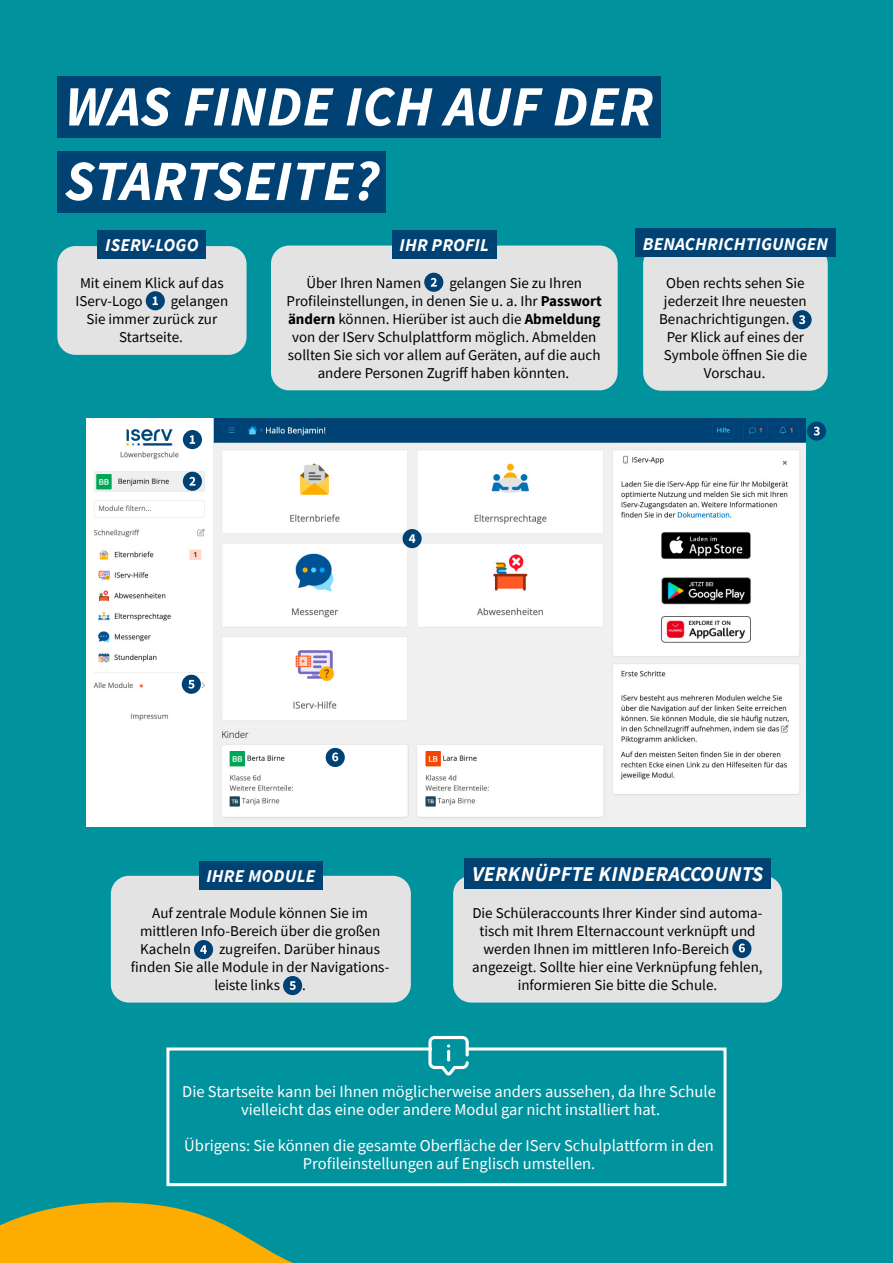
<style>
.page{position:relative;width:893px;height:1263px;background:#00939e}
.page>*{position:absolute;margin:0;border:0;box-sizing:border-box;transform-origin:0 0}
.t1{font:italic 700 57px/74.6px "Source Sans Pro";letter-spacing:.01em;color:#fff}
.t2{font:italic 700 21px "Source Sans Pro";letter-spacing:.01em;color:#fff}
.t3{font:italic 700 18px "Source Sans Pro";letter-spacing:.01em;color:#fff}
.t4{font:16.5px/18px "Source Sans Pro";color:#fff;text-align:center}
.t5{font:15px/18px "Source Sans Pro";color:#000}
.s1{font-weight:700}
</style>
<div class="page">
<svg style="left:0;top:1202px;width:293px;height:61px"></svg>
<div style="left:166px;top:1047px;width:560px;height:139px;border:3px solid #fff"></div>
<svg style="left:428px;top:1036px;width:41px;height:39px"></svg>
<div style="left:57px;top:77px;width:603px;height:61px;background:#004274"></div>
<div style="left:57px;top:151px;width:329px;height:62px;background:#004274"></div>
<div style="left:57px;top:246px;width:190px;height:109px;background:#e3e3e3;border-radius:18px"></div>
<div style="left:146px;top:291px;width:19px;height:19px;background:#004274;border-radius:50%"></div>
<svg style="left:153px;top:296px;width:5px;height:9px"></svg>
<div style="left:98px;top:230px;width:108px;height:29px;background:#004274"></div>
<img style="left:87px;top:419px;width:718px;height:407px">
<div style="left:183px;top:430px;width:19px;height:19px;background:#004274;border-radius:50%"></div>
<svg style="left:190px;top:435px;width:5px;height:9px"></svg>
<div style="left:183px;top:472px;width:19px;height:19px;background:#004274;border-radius:50%"></div>
<svg style="left:189px;top:477px;width:6px;height:9px"></svg>
<div style="left:807px;top:421px;width:19px;height:20px;background:#004274;border-radius:50%"></div>
<svg style="left:813px;top:427px;width:7px;height:8px"></svg>
<div style="left:403px;top:529px;width:19px;height:19px;background:#004274;border-radius:50%"></div>
<svg style="left:409px;top:534px;width:6px;height:9px"></svg>
<div style="left:182px;top:675px;width:19px;height:19px;background:#004274;border-radius:50%"></div>
<svg style="left:188px;top:680px;width:6px;height:9px"></svg>
<div style="left:326px;top:748px;width:19px;height:19px;background:#004274;border-radius:50%"></div>
<svg style="left:332px;top:752px;width:6px;height:9px"></svg>
<div style="left:271px;top:246px;width:347px;height:144px;background:#e3e3e3;border-radius:18px"></div>
<div style="left:424px;top:273px;width:19px;height:19px;background:#004274;border-radius:50%"></div>
<svg style="left:431px;top:278px;width:6px;height:9px"></svg>
<div style="left:392px;top:230px;width:104px;height:29px;background:#004274"></div>
<div style="left:643px;top:246px;width:185px;height:145px;background:#e3e3e3;border-radius:18px"></div>
<div style="left:792px;top:310px;width:20px;height:19px;background:#004274;border-radius:50%"></div>
<svg style="left:799px;top:315px;width:6px;height:9px"></svg>
<div style="left:635px;top:229px;width:201px;height:28px;background:#004274"></div>
<div style="left:111px;top:876px;width:300px;height:126px;background:#e3e3e3;border-radius:18px"></div>
<div style="left:194px;top:940px;width:19px;height:19px;background:#004274;border-radius:50%"></div>
<svg style="left:200px;top:945px;width:7px;height:9px"></svg>
<div style="left:283px;top:976px;width:19px;height:19px;background:#004274;border-radius:50%"></div>
<svg style="left:289px;top:981px;width:7px;height:9px"></svg>
<div style="left:199px;top:861px;width:124px;height:28px;background:#004274"></div>
<div style="left:453px;top:876px;width:329px;height:126px;background:#e3e3e3;border-radius:18px"></div>
<div style="left:732px;top:939px;width:19px;height:19px;background:#004274;border-radius:50%"></div>
<svg style="left:739px;top:943px;width:6px;height:9px"></svg>
<div style="left:465px;top:858px;width:306px;height:30px;background:#004274"></div>
<h1 class="t1" style="left:65px;top:68px;width:590px">WAS FINDE ICH AUF DER<br>STARTSEITE?</h1>
<p class="t3" style="left:105px;top:233px;width:95px">ISERV-LOGO</p>
<p class="t5" style="left:75px;top:274px;width:150px;text-indent:5px">Mit einem Klick auf das<br>IServ-Logo</p>
<p class="t5" style="left:171px;top:292px;width:59px">gelangen</p>
<p class="t5" style="left:86px;top:310px;width:132px">Sie immer zurück zur</p>
<p class="t5" style="left:119px;top:328px;width:65px">Startseite.</p>
<p class="t3" style="left:400px;top:233px;width:91px">IHR PROFIL</p>
<p class="t5" style="left:306px;top:273px;width:116px">Über Ihren Namen</p>
<p class="t5" style="left:449px;top:273px;width:134px">gelangen Sie zu Ihren</p>
<p class="t5" style="left:287px;top:291px;width:317px">Profileinstellungen, in denen Sie u. a. Ihr <span class="s1">Passwort</span></p>
<p class="t5" style="left:288px;top:309px;width:314px"><span class="s1">ändern</span> können. Hierüber ist auch die <span class="s1">Abmeldung</span></p>
<p class="t5" style="left:292px;top:327px;width:306px">von der IServ Schulplattform möglich. Abmelden</p>
<p class="t5" style="left:288px;top:345px;width:314px">sollten Sie sich vor allem auf Geräten, auf die auch</p>
<p class="t5" style="left:318px;top:363px;width:253px">andere Personen Zugriff haben könnten.</p>
<p class="t3" style="left:643px;top:231px;width:187px">BENACHRICHTIGUNGEN</p>
<p class="t5" style="left:666px;top:274px;width:140px">Oben rechts sehen Sie</p>
<p class="t5" style="left:664px;top:292px;width:144px">jederzeit Ihre neuesten</p>
<p class="t5" style="left:659px;top:310px;width:132px">Benachrichtigungen.</p>
<p class="t5" style="left:667px;top:328px;width:139px">Per Klick auf eines der</p>
<p class="t5" style="left:664px;top:346px;width:145px">Symbole öffnen Sie die</p>
<p class="t5" style="left:704px;top:364px;width:63px">Vorschau.</p>
<p class="t3" style="left:206px;top:864px;width:110px">IHRE MODULE</p>
<p class="t5" style="left:140px;top:904px;width:242px;text-indent:12px">Auf zentrale Module können Sie im mittleren Info-Bereich über die großen<br>Kacheln</p>
<p class="t5" style="left:219px;top:940px;width:162px">zugreifen. Darüber hinaus</p>
<p class="t5" style="left:131px;top:958px;width:260px">finden Sie alle Module in der Navigations-</p>
<p class="t5" style="left:214px;top:976px;width:67px">leiste links</p>
<p class="t5" style="left:302px;top:976px;width:5px">.</p>
<h2 class="t2" style="left:472px;top:860px;width:293px">VERKNÜPFTE KINDERACCOUNTS</h2>
<p class="t5" style="left:472px;top:904px;width:292px">Die Schüleraccounts Ihrer Kinder sind automa-</p>
<p class="t5" style="left:479px;top:922px;width:278px">tisch mit Ihrem Elternaccount verknüpft und</p>
<p class="t5" style="left:483px;top:940px;width:247px">werden Ihnen im mittleren Info-Bereich</p>
<p class="t5" style="left:472px;top:958px;width:292px">angezeigt. Sollte hier eine Verknüpfung fehlen,</p>
<p class="t5" style="left:518px;top:976px;width:201px">informieren Sie bitte die Schule.</p>
<p class="t4" style="left:182px;top:1082px;width:535px">Die Startseite kann bei Ihnen möglicherweise anders aussehen, da Ihre Schule vielleicht das eine oder andere Modul gar nicht installiert hat.</p>
<p class="t4" style="left:184px;top:1136px;width:531px">Übrigens: Sie können die gesamte Oberfläche der IServ Schulplattform in den<br>Profileinstellungen auf Englisch umstellen.</p>
</div>
